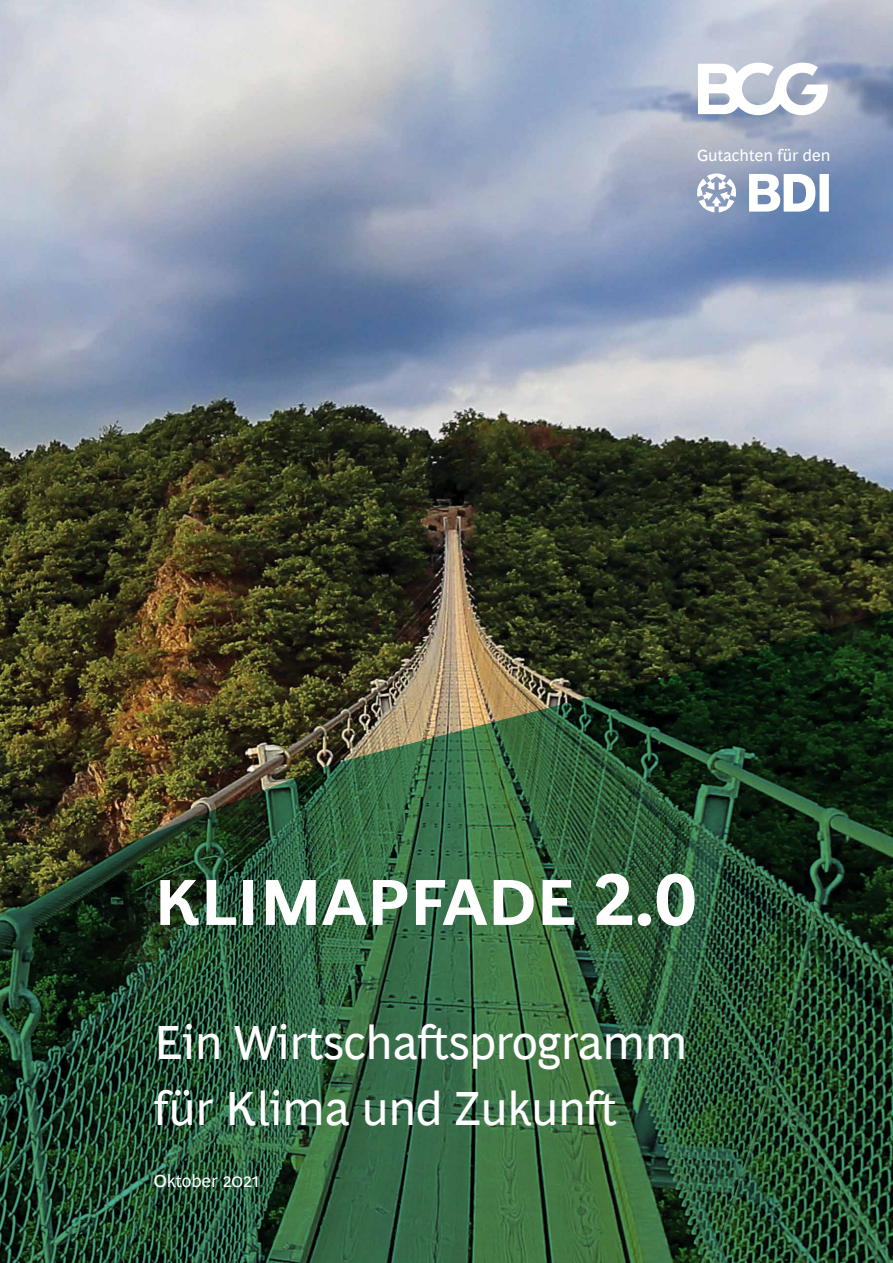
<style>
.page{position:relative;width:893px;height:1263px;background:#fff}
.page>*{position:absolute;margin:0;border:0;box-sizing:border-box;transform-origin:0 0}
.t1{font:700 66px "Henderson BCG Sans";letter-spacing:-.01em;color:#fff}
.t2{font:48px/66.3px "Henderson BCG Sans";letter-spacing:-.01em;color:#fff}
.t3{font:18px "Henderson BCG Sans";color:#fff}
.t4{font:16.65px "Henderson BCG Sans";color:#fff}
.s1{font-size:78px}
</style>
<div class="page">
<img style="left:0;top:0;width:893px;height:604px">
<img style="left:0;top:604px;width:893px;height:659px">
<svg style="left:698px;top:63px;width:130px;height:52px"></svg>
<svg style="left:697px;top:173px;width:39px;height:39px"></svg>
<svg style="left:749px;top:174px;width:80px;height:38px"></svg>
<p class="t4" style="left:697px;top:143px;width:135px">Gutachten für den</p>
<h1 class="t1" style="left:154px;top:854px;width:544px">KLIMAPFADE <span class="s1">2.0</span></h1>
<p class="t2" style="left:154px;top:1005px;width:535px">Ein Wirtschaftsprogramm für Klima und Zukunft</p>
<p class="t3" style="left:154px;top:1167px;width:107px">Oktober 2021</p>
</div>
